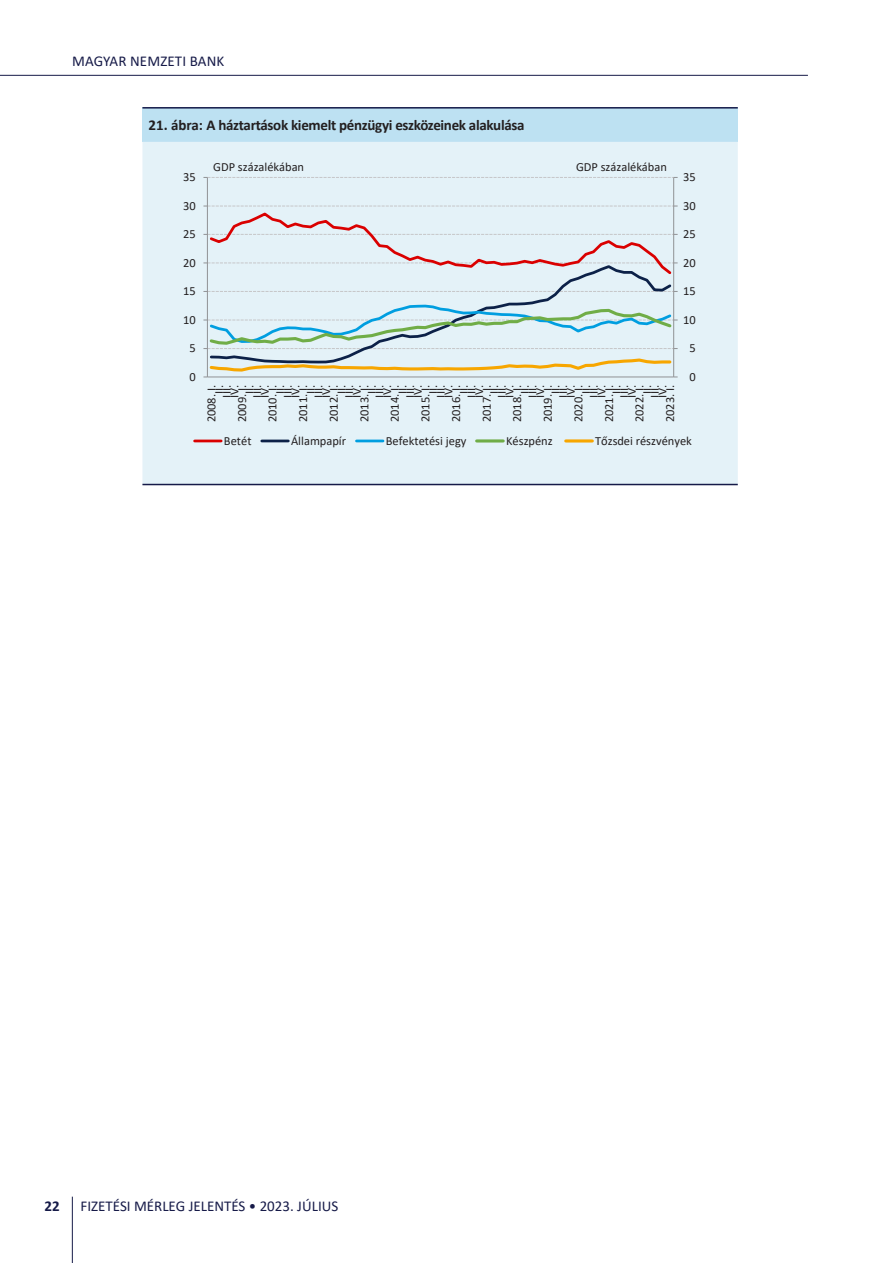
<style>
.page{position:relative;width:893px;height:1263px;background:#fff}
.page>*{position:absolute;margin:0;border:0;box-sizing:border-box;transform-origin:0 0}
.t1{font:700 15px "Calibri";letter-spacing:-.02em;color:#231f20}
.t2{font:15px "Calibri";color:#161a48}
.t3{font:700 15px "Calibri";color:#161a48}
.t4{font:12.45px "Calibri";color:#231f20}
</style>
<div class="page">
<hr style="left:72px;top:1197px;width:1px;height:66px;background:#161a48">
<hr style="left:0;top:75px;width:808px;height:1px;background:#161a48">
<div style="left:142px;top:108px;width:596px;height:34px;background:#bde1f2"></div>
<div style="left:142px;top:142px;width:596px;height:342px;background:#e4f2f8"></div>
<hr style="left:142px;top:484px;width:596px;height:1px;background:#161a48">
<hr style="left:142px;top:107px;width:596px;height:2px;background:#161a48">
<hr style="left:673px;top:177px;width:1px;height:200px;background:#939598">
<hr style="left:207px;top:177px;width:1px;height:200px;background:#939598">
<svg style="left:203px;top:177px;width:475px;height:1px"></svg>
<svg style="left:203px;top:205px;width:475px;height:72px;background:#e1e5ea"></svg>
<div style="left:208px;top:264px;width:466px;height:93px;background:#e4f2f8"></div>
<svg style="left:203px;top:303px;width:475px;height:46px;background:#c9e2e4"></svg>
<svg style="left:203px;top:357px;width:475px;height:20px;background:#dcdbc8"></svg>
<hr style="left:195px;top:440px;width:26px;height:2px;background:#da0000">
<hr style="left:262px;top:440px;width:26px;height:2px;background:#0c2148">
<hr style="left:356px;top:440px;width:27px;height:2px;background:#009ee0">
<hr style="left:477px;top:439px;width:26px;height:3px;background:#70ad47">
<hr style="left:566px;top:439px;width:26px;height:3px;background:#f7a600">
<p class="t2" style="left:72px;top:51px;width:154px">MAGYAR NEMZETI BANK</p>
<p class="t1" style="left:148px;top:115px;width:378px">21. ábra: A háztartások kiemelt pénzügyi eszközeinek alakulása</p>
<p class="t4" style="left:183px;top:168px;width:14px">35</p>
<p class="t4" style="left:213px;top:159px;width:92px">GDP százalékában</p>
<p class="t4" style="left:576px;top:159px;width:92px">GDP százalékában</p>
<p class="t4" style="left:683px;top:168px;width:14px">35</p>
<p class="t4" style="left:183px;top:197px;width:14px">30</p>
<p class="t4" style="left:683px;top:197px;width:14px">30</p>
<p class="t4" style="left:183px;top:225px;width:14px">25</p>
<p class="t4" style="left:683px;top:225px;width:14px">25</p>
<p class="t4" style="left:183px;top:254px;width:14px">20</p>
<p class="t4" style="left:683px;top:254px;width:14px">20</p>
<p class="t4" style="left:183px;top:282px;width:14px">15</p>
<p class="t4" style="left:683px;top:282px;width:14px">15</p>
<p class="t4" style="left:183px;top:311px;width:14px">10</p>
<p class="t4" style="left:683px;top:311px;width:14px">10</p>
<p class="t4" style="left:190px;top:339px;width:8px">5</p>
<p class="t4" style="left:689px;top:339px;width:8px">5</p>
<p class="t4" style="left:190px;top:368px;width:8px">0</p>
<p class="t4" style="left:689px;top:368px;width:8px">0</p>
<p class="t4" style="left:203px;top:422px;width:39px;rotate:-90deg">2008. I.</p>
<p class="t4" style="left:210px;top:394px;width:11px;rotate:-90deg">II.</p>
<p class="t4" style="left:218px;top:397px;width:14px;rotate:-90deg">III.</p>
<p class="t4" style="left:226px;top:398px;width:15px;rotate:-90deg">IV.</p>
<p class="t4" style="left:233px;top:422px;width:39px;rotate:-90deg">2009. I.</p>
<p class="t4" style="left:241px;top:394px;width:11px;rotate:-90deg">II.</p>
<p class="t4" style="left:249px;top:397px;width:14px;rotate:-90deg">III.</p>
<p class="t4" style="left:256px;top:398px;width:15px;rotate:-90deg">IV.</p>
<p class="t4" style="left:264px;top:422px;width:39px;rotate:-90deg">2010. I.</p>
<p class="t4" style="left:271px;top:394px;width:11px;rotate:-90deg">II.</p>
<p class="t4" style="left:279px;top:397px;width:14px;rotate:-90deg">III.</p>
<p class="t4" style="left:287px;top:398px;width:15px;rotate:-90deg">IV.</p>
<p class="t4" style="left:294px;top:422px;width:39px;rotate:-90deg">2011. I.</p>
<p class="t4" style="left:302px;top:394px;width:11px;rotate:-90deg">II.</p>
<p class="t4" style="left:310px;top:397px;width:14px;rotate:-90deg">III.</p>
<p class="t4" style="left:317px;top:398px;width:15px;rotate:-90deg">IV.</p>
<p class="t4" style="left:325px;top:422px;width:39px;rotate:-90deg">2012. I.</p>
<p class="t4" style="left:333px;top:394px;width:11px;rotate:-90deg">II.</p>
<p class="t4" style="left:340px;top:397px;width:14px;rotate:-90deg">III.</p>
<p class="t4" style="left:348px;top:398px;width:15px;rotate:-90deg">IV.</p>
<p class="t4" style="left:356px;top:422px;width:39px;rotate:-90deg">2013. I.</p>
<p class="t4" style="left:363px;top:394px;width:11px;rotate:-90deg">II.</p>
<p class="t4" style="left:371px;top:397px;width:14px;rotate:-90deg">III.</p>
<p class="t4" style="left:378px;top:398px;width:15px;rotate:-90deg">IV.</p>
<p class="t4" style="left:386px;top:422px;width:39px;rotate:-90deg">2014. I.</p>
<p class="t4" style="left:394px;top:394px;width:11px;rotate:-90deg">II.</p>
<p class="t4" style="left:401px;top:397px;width:14px;rotate:-90deg">III.</p>
<p class="t4" style="left:409px;top:398px;width:15px;rotate:-90deg">IV.</p>
<p class="t4" style="left:417px;top:422px;width:39px;rotate:-90deg">2015. I.</p>
<p class="t4" style="left:424px;top:394px;width:11px;rotate:-90deg">II.</p>
<p class="t4" style="left:432px;top:397px;width:14px;rotate:-90deg">III.</p>
<p class="t4" style="left:440px;top:398px;width:15px;rotate:-90deg">IV.</p>
<p class="t4" style="left:447px;top:422px;width:39px;rotate:-90deg">2016. I.</p>
<p class="t4" style="left:455px;top:394px;width:11px;rotate:-90deg">II.</p>
<p class="t4" style="left:463px;top:397px;width:14px;rotate:-90deg">III.</p>
<p class="t4" style="left:470px;top:398px;width:15px;rotate:-90deg">IV.</p>
<p class="t4" style="left:478px;top:422px;width:39px;rotate:-90deg">2017. I.</p>
<p class="t4" style="left:485px;top:394px;width:11px;rotate:-90deg">II.</p>
<p class="t4" style="left:493px;top:397px;width:14px;rotate:-90deg">III.</p>
<p class="t4" style="left:501px;top:398px;width:15px;rotate:-90deg">IV.</p>
<p class="t4" style="left:508px;top:422px;width:39px;rotate:-90deg">2018. I.</p>
<p class="t4" style="left:516px;top:394px;width:11px;rotate:-90deg">II.</p>
<p class="t4" style="left:524px;top:397px;width:14px;rotate:-90deg">III.</p>
<p class="t4" style="left:531px;top:398px;width:15px;rotate:-90deg">IV.</p>
<p class="t4" style="left:539px;top:422px;width:39px;rotate:-90deg">2019. I.</p>
<p class="t4" style="left:547px;top:394px;width:11px;rotate:-90deg">II.</p>
<p class="t4" style="left:554px;top:397px;width:14px;rotate:-90deg">III.</p>
<p class="t4" style="left:562px;top:398px;width:15px;rotate:-90deg">IV.</p>
<p class="t4" style="left:570px;top:422px;width:39px;rotate:-90deg">2020. I.</p>
<p class="t4" style="left:577px;top:394px;width:11px;rotate:-90deg">II.</p>
<p class="t4" style="left:585px;top:397px;width:14px;rotate:-90deg">III.</p>
<p class="t4" style="left:593px;top:398px;width:15px;rotate:-90deg">IV.</p>
<p class="t4" style="left:600px;top:422px;width:39px;rotate:-90deg">2021. I.</p>
<p class="t4" style="left:608px;top:394px;width:11px;rotate:-90deg">II.</p>
<p class="t4" style="left:615px;top:397px;width:14px;rotate:-90deg">III.</p>
<p class="t4" style="left:623px;top:398px;width:15px;rotate:-90deg">IV.</p>
<p class="t4" style="left:631px;top:422px;width:39px;rotate:-90deg">2022. I.</p>
<p class="t4" style="left:638px;top:394px;width:11px;rotate:-90deg">II.</p>
<p class="t4" style="left:646px;top:397px;width:14px;rotate:-90deg">III.</p>
<p class="t4" style="left:654px;top:398px;width:15px;rotate:-90deg">IV.</p>
<p class="t4" style="left:661px;top:422px;width:39px;rotate:-90deg">2023. I.</p>
<p class="t4" style="left:224px;top:432px;width:29px">Betét</p>
<p class="t4" style="left:291px;top:432px;width:57px">Állampapír</p>
<p class="t4" style="left:386px;top:432px;width:82px">Befektetési jegy</p>
<p class="t4" style="left:506px;top:432px;width:48px">Készpénz</p>
<p class="t4" style="left:595px;top:432px;width:98px">Tőzsdei részvények</p>
<p class="t3" style="left:44px;top:1195px;width:17px">22</p>
<p class="t2" style="left:80px;top:1195px;width:259px">FIZETÉSI MÉRLEG JELENTÉS • 2023. JÚLIUS</p>
</div>
